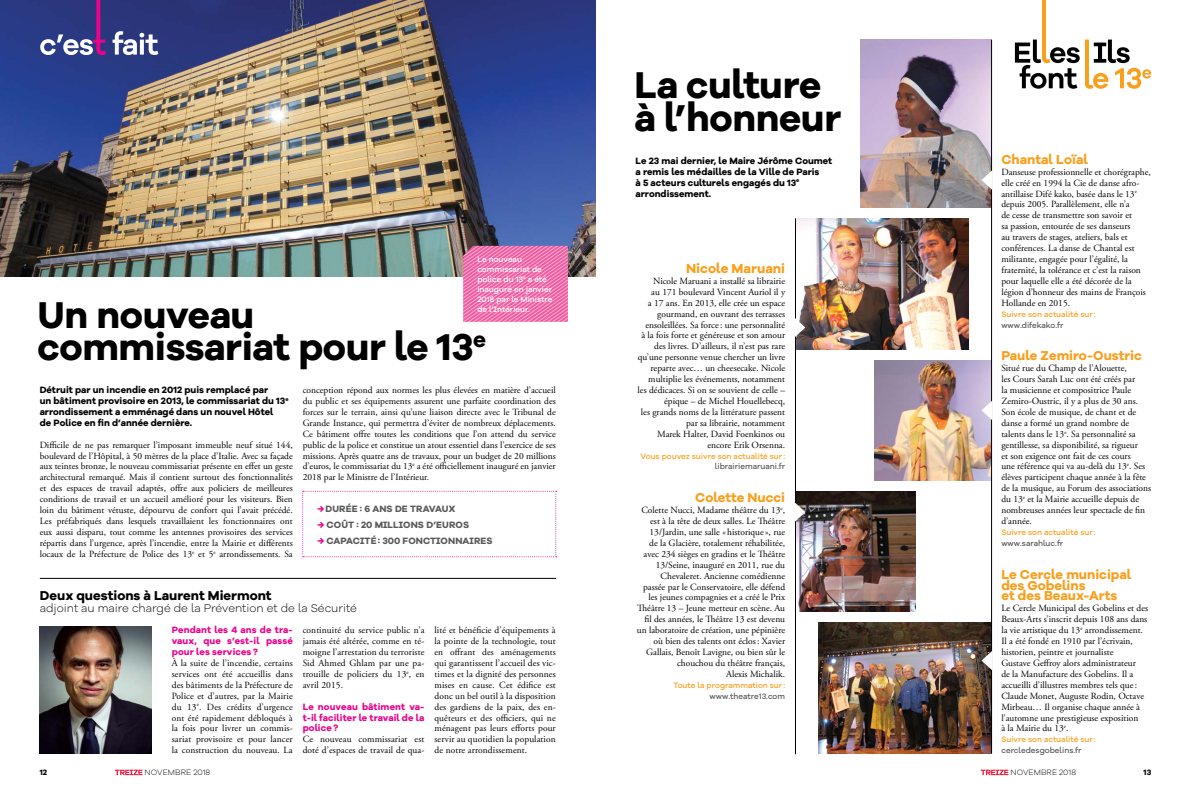
<style>
.page{position:relative;width:1191px;height:794px;background:#fff}
.page>*{position:absolute;margin:0;border:0;box-sizing:border-box;transform-origin:0 0}
.t1{font:700 38.5px/32.7px "Galano Grotesque Alt";letter-spacing:-.01em;color:#000}
.t2{font:700 13.5px "Galano Grotesque Alt";color:#f99f1c}
.t3{font:700 13.3px/10.9px "Galano Grotesque Alt";color:#f99f1c}
.t4{font:700 13.3px "Galano Grotesque Alt";color:#000}
.t5{font:300 11.5px "Galano Grotesque Alt";color:#000}
.t6{font:9.4px/10.9px "Adobe Garamond Pro";color:#000;text-align:justify}
.t7{font:700 9.4px/10.9px "Galano Grotesque Alt";color:#000}
.t8{font:700 9.4px/10.9px "Galano Grotesque Alt";letter-spacing:.01em;color:#ec008c;text-align:justify}
.t9{font:700 9.4px "Galano Grotesque Alt";letter-spacing:.01em;color:#58595b}
.t10{font:500 8.1px "Galano Grotesque Alt";color:#f99f1c}
.t11{font:500 8.1px/10px "Galano Grotesque Alt";color:#fff}
.t12{font:500 8.1px "Galano Grotesque Alt";color:#58595b}
.t13{font:300 8px "Galano Grotesque Alt";letter-spacing:.01em;color:#000}
.t14{font:700 8px "Galano Grotesque Alt";color:#000}
.s1{color:#ec008c}
</style>
<div class="page">
<svg style="left:115px;top:769px;width:27px;height:6px"></svg>
<img style="left:0;top:0;width:595px;height:276px">
<svg style="left:113px;top:31px;width:45px;height:24px"></svg>
<svg style="left:40px;top:0;width:66px;height:55px;background:#514c90"></svg>
<img style="left:40px;top:626px;width:112px;height:127px">
<hr style="left:40px;top:578px;width:516px;height:1px;background:#000">
<svg style="left:302px;top:491px;width:255px;height:66px"></svg>
<svg style="left:463px;top:246px;width:105px;height:76px;background:#f077b0"></svg>
<img style="left:861px;top:40px;width:130px;height:167px">
<img style="left:796px;top:218px;width:172px;height:131px">
<img style="left:874px;top:360px;width:117px;height:120px">
<img style="left:796px;top:491px;width:120px;height:120px">
<img style="left:819px;top:622px;width:172px;height:131px">
<hr style="left:795px;top:218px;width:1px;height:536px;background:#000">
<hr style="left:991px;top:40px;width:1px;height:713px;background:#000">
<svg style="left:981px;top:400px;width:11px;height:20px"></svg>
<svg style="left:981px;top:170px;width:11px;height:20px"></svg>
<svg style="left:981px;top:650px;width:11px;height:20px"></svg>
<svg style="left:795px;top:502px;width:10px;height:20px"></svg>
<svg style="left:795px;top:317px;width:10px;height:20px"></svg>
<svg style="left:980px;top:769px;width:28px;height:6px"></svg>
<svg style="left:1015px;top:0;width:136px;height:89px"></svg>
<p class="t11" style="left:477px;top:254px;width:77px">Le nouveau commissariat de police du 13<sup>e</sup> a été inauguré en janvier<br>2018 par le Ministre de l’Intérieur.</p>
<h1 class="t1" style="left:38px;top:297px;width:450px">Un nouveau commissariat pour le 13<sup>e</sup></h1>
<p class="t7" style="left:40px;top:384px;width:250px">Détruit par un incendie en 2012 puis remplacé par<br>un bâtiment provisoire en 2013, le commissariat du 13<sup>e </sup>arrondissement a emménagé dans un nouvel Hôtel<br>de Police en fin d’année dernière.</p>
<p class="t6" style="left:40px;top:439px;width:255px">Difficile de ne pas remarquer l’imposant immeuble neuf situé 144, boulevard de l’Hôpital, à 50 mètres de la place d’Italie. Avec sa façade aux teintes bronze, le nouveau commissariat présente en effet un geste architectural remarqué. Mais il contient surtout des fonctionnalités et des espaces de travail adaptés, offre aux policiers de meilleures conditions de travail et un accueil amélioré pour les visiteurs. Bien loin du bâtiment vétuste, dépourvu de confort qui l’avait précédé.<br>Les préfabriqués dans lesquels travaillaient les fonctionnaires ont eux aussi disparu, tout comme les antennes provisoires des services répartis dans l’urgence, après l’incendie, entre la Mairie et différents locaux de la Préfecture de Police des 13<sup>e</sup> et 5<sup>e</sup> arrondissements. Sa</p>
<p class="t6" style="left:303px;top:385px;width:255px">conception répond aux normes les plus élevées en matière d’accueil du public et ses équipements assurent une parfaite coordination des forces sur le terrain, ainsi qu’une liaison directe avec le Tribunal de Grande Instance, qui permettra d’éviter de nombreux déplacements.<br>Ce bâtiment offre toutes les conditions que l’on attend du service public de la police et constitue un atout essentiel dans l’exercice de ses missions. Après quatre ans de travaux, pour un budget de 20 millions d’euros, le commissariat du 13<sup>e</sup> a été officiellement inauguré en janvier 2018 par le Ministre de l’Intérieur.</p>
<p class="t9" style="left:317px;top:502px;width:63px"><span class="s1">→</span>Durée : 6 ans</p>
<p class="t9" style="left:395px;top:502px;width:23px">de travau</p>
<p class="t9" style="left:449px;top:502px;width:8px">x</p>
<p class="t9" style="left:317px;top:518px;width:72px"><span class="s1">→</span> Coût : 20 Milli</p>
<p class="t9" style="left:403px;top:518px;width:41px">ons d’eur</p>
<p class="t9" style="left:455px;top:518px;width:14px">os</p>
<p class="t9" style="left:317px;top:534px;width:24px"><span class="s1">→</span> Capacit</p>
<p class="t9" style="left:371px;top:534px;width:53px">é: 300 foncti</p>
<p class="t9" style="left:440px;top:534px;width:15px">onnaires</p>
<h3 class="t4" style="left:40px;top:587px;width:233px">Deux questions à Laurent Miermont</h3>
<p class="t5" style="left:40px;top:601px;width:319px">adjoint au maire chargé de la Prévention et de la Sécurité</p>
<p class="t8" style="left:172px;top:624px;width:122px">Pendant les 4 ans de tra&shy;vaux, que s’est-il passé pour les services?</p>
<p class="t6" style="left:172px;top:658px;width:122px">À la suite de l’incendie, certains services ont été accueillis dans des bâtiments de la Préfecture de Police et d’autres, par la Mairie du 13<sup>e</sup>. Des crédits d’urgence ont été rapidement débloqués à la fois pour livrer un commis&shy;sariat provisoire et pour lancer la construction du nouveau. La</p>
<p class="t14" style="left:40px;top:767px;width:9px">12</p>
<p class="t13" style="left:145px;top:767px;width:67px">NOVEMBRE 2018</p>
<p class="t6" style="left:303px;top:625px;width:123px">continuité du service public n’a jamais été altérée, comme en té&shy;moigne l’arrestation du terroriste Sid Ahmed Ghlam par une pa&shy;trouille de policiers du 13<sup>e</sup>, en avril 2015.</p>
<p class="t8" style="left:303px;top:700px;width:123px">Le nouveau bâtiment va&shy;t-il faciliter le travail de la police?</p>
<p class="t6" style="left:303px;top:734px;width:123px">Ce nouveau commissariat est doté d’espaces de travail de qua-</p>
<p class="t6" style="left:434px;top:625px;width:123px">lité et bénéficie d’équipements à la pointe de la technologie, tout en offrant des aménagements qui garantissent l’accueil des vic&shy;times et la dignité des personnes mises en cause. Cet édifice est donc un bel outil à la disposition des gardiens de la paix, des en&shy;quêteurs et des officiers, qui ne ménagent pas leurs efforts pour servir au quotidien la population de notre arrondissement.</p>
<h1 class="t1" style="left:634px;top:68px;width:208px">La culture à l’honneur</h1>
<p class="t7" style="left:635px;top:155px;width:198px">Le 23 mai dernier, le Maire Jérôme Coumet a remis les médailles de la Ville de Paris<br>à 5 acteurs culturels engagés du 13<sup>e </sup>arrondissement.</p>
<h2 class="t2" style="left:686px;top:260px;width:101px">Nicole Maruani</h2>
<p class="t6" style="left:637px;top:276px;width:149px;text-align:right">Nicole Maruani a installé sa librairie<br>au 171 boulevard Vincent Auriol il y<br>a 17 ans. En 2013, elle crée un espace gourmand, en ouvrant des terrasses ensoleillées. Sa force: une personnalité<br>à la fois forte et généreuse et son amour des livres. D’ailleurs, il n’est pas rare qu’une personne venue chercher un livre reparte avec… un cheesecake. Nicole multiplie les événements, notamment les dédicaces. Si on se souvient de celle – épique – de Michel Houellebecq,<br>les grands noms de la littérature passent par sa librairie, notamment<br>Marek Halter, David Foenkinos ou encore Erik Orsenna.</p>
<p class="t10" style="left:640px;top:450px;width:146px">Vous pouvez suivre son actualité sur :</p>
<p class="t12" style="left:715px;top:461px;width:72px">librairiemaruani.fr</p>
<h3 class="t3" style="left:695px;top:492px;width:91px">Colette Nucci</h3>
<p class="t6" style="left:637px;top:505px;width:150px;text-align:right">Colette Nucci, Madame théâtre du 13<sup>e</sup>, est à la tête de deux salles. Le Théâtre 13/Jardin, une salle «historique», rue<br>de la Glacière, totalement réhabilitée, avec 234 sièges en gradins et le Théâtre 13/Seine, inauguré en 2011, rue du Chevaleret. Ancienne comédienne passée par le Conservatoire, elle défend les jeunes compagnies et a créé le Prix Théâtre 13 – Jeune metteur en scène. Au fil des années, le Théâtre 13 est devenu un laboratoire de création, une pépinière où bien des talents ont éclos: Xavier Gallais, Benoît Lavigne, ou bien sûr le chouchou du théâtre français,<br>Alexis Michalik.</p>
<p class="t10" style="left:673px;top:680px;width:113px">Toute la programmation sur :</p>
<p class="t12" style="left:709px;top:690px;width:77px">www.theatre13.com</p>
<h3 class="t3" style="left:1001px;top:153px;width:88px">Chantal Loïal</h3>
<p class="t6" style="left:1001px;top:167px;width:151px;text-align:left">Danseuse professionnelle et chorégraphe, elle créé en 1994 la Cie de danse afro&shy;antillaise Difé kako, basée dans le 13<sup>e </sup>depuis 2005. Parallèlement, elle n’a<br>de cesse de transmettre son savoir et<br>sa passion, entourée de ses danseurs<br>au travers de stages, ateliers, bals et conférences. La danse de Chantal est militante, engagée pour l’égalité, la fraternité, la tolérance et c’est la raison pour laquelle elle a été décorée de la légion d’honneur des mains de François Hollande en 2015.</p>
<p class="t10" style="left:1001px;top:309px;width:96px">Suivre son actualité sur :</p>
<p class="t12" style="left:1001px;top:319px;width:64px">www.difekako.fr</p>
<h3 class="t3" style="left:1001px;top:350px;width:142px">Paule Zemiro-Oustric</h3>
<p class="t6" style="left:1001px;top:363px;width:151px;text-align:left">Situé rue du Champ de l’Alouette,<br>les Cours Sarah Luc ont été créés par<br>la musicienne et compositrice Paule Zemiro-Oustric, il y a plus de 30 ans.<br>Son école de musique, de chant et de danse a formé un grand nombre de talents dans le 13<sup>e</sup>. Sa personnalité sa gentillesse, sa disponibilité, sa rigueur<br>et son exigence ont fait de ces cours<br>une référence qui va au-delà du 13<sup>e</sup>. Ses élèves participent chaque année à la fête de la musique, au Forum des associations du 13<sup>e</sup> et la Mairie accueille depuis de nombreuses années leur spectacle de fin d’année.</p>
<p class="t10" style="left:1001px;top:527px;width:96px">Suivre son actualité sur :</p>
<p class="t12" style="left:1001px;top:538px;width:63px">www.sarahluc.fr</p>
<h3 class="t3" style="left:1001px;top:568px;width:131px">Le Cercle municipal des Gobelins<br>et des Beaux-Arts</h3>
<p class="t6" style="left:1001px;top:603px;width:148px;text-align:left">Le Cercle Municipal des Gobelins et des Beaux-Arts s’inscrit depuis 108 ans dans la vie artistique du 13<sup>e</sup> arrondissement.<br>Il a été fondé en 1910 par l’écrivain, historien, peintre et journaliste<br>Gustave Geffroy alors administrateur<br>de la Manufacture des Gobelins. Il a accueilli d’illustres membres tels que:<br>Claude Monet, Auguste Rodin, Octave Mirbeau… Il organise chaque année à l’automne une prestigieuse exposition<br>à la Mairie du 13<sup>e</sup>.</p>
<p class="t10" style="left:1001px;top:734px;width:96px">Suivre son actualité sur :</p>
<p class="t12" style="left:1001px;top:745px;width:82px">cercledesgobelins.fr</p>
<p class="t13" style="left:1010px;top:767px;width:67px">NOVEMBRE 2018</p>
<p class="t14" style="left:1143px;top:767px;width:9px">13</p>
</div>
